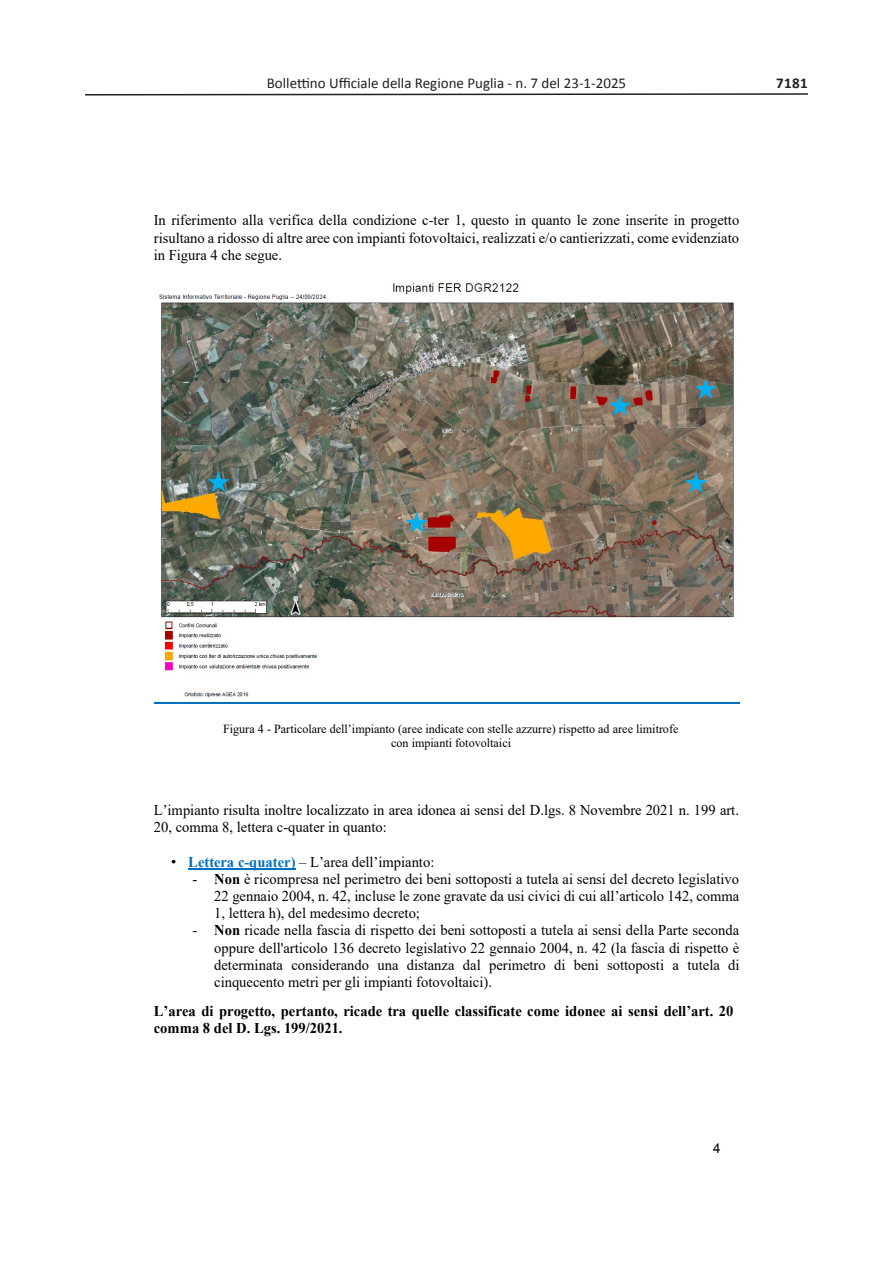
<style>
.page{position:relative;width:893px;height:1263px;background:#fff}
.page>*{position:absolute;margin:0;border:0;box-sizing:border-box;transform-origin:0 0}
.t1{font:15px/17.2px "Times New Roman";color:#000;text-align:justify}
.t2{font:700 15px/17.2px "Times New Roman";color:#000}
.t3{font:15px "Calibri";color:#231f20}
.t4{font:700 15px "Calibri";color:#231f20}
.t5{font:13.65px "Arial";color:#000}
.t6{font:12.45px/14.4px "Times New Roman";color:#000;text-align:center}
.s1{font-family:"Arial"}
.s2{font-weight:700;color:#006fc0}
.s3{font-weight:700}
</style>
<div class="page">
<svg style="left:85px;top:93px;width:723px;height:3px"></svg>
<hr style="left:154px;top:702px;width:585px;height:2px;background:#006fc0">
<hr style="left:188px;top:868px;width:107px;height:2px;background:#006fc0">
<img style="left:159px;top:280px;width:575px;height:418px">
<svg style="left:694px;top:378px;width:23px;height:21px"></svg>
<svg style="left:609px;top:395px;width:22px;height:21px"></svg>
<svg style="left:207px;top:471px;width:23px;height:21px"></svg>
<svg style="left:685px;top:472px;width:22px;height:21px"></svg>
<svg style="left:405px;top:512px;width:23px;height:21px"></svg>
<p class="t3" style="left:267px;top:74px;width:361px">Bollettino Ufficiale della Regione Puglia - n. 7 del 23-1-2025</p>
<p class="t4" style="left:776px;top:72px;width:33px">7181</p>
<p class="t1" style="left:154px;top:211px;width:587px">In riferimento alla verifica della condizione c-ter 1, questo in quanto le zone inserite in progetto risultano a ridosso di altre aree con impianti fotovoltaici, realizzati e/o cantierizzati, come evidenziato in Figura 4 che segue.</p>
<p class="t6" style="left:223px;top:721px;width:457px">Figura 4 - Particolare dell’impianto (aree indicate con stelle azzurre) rispetto ad aree limitrofe con impianti fotovoltaici</p>
<p class="t1" style="left:154px;top:801px;width:587px">L’impianto risulta inoltre localizzato in area idonea ai sensi del D.lgs. 8 Novembre 2021 n. 199 art.<br>20, comma 8, lettera c-quater in quanto:</p>
<p class="t1" style="left:171px;top:853px;width:265px"><span class="s1">•</span> <span class="s2">Lettera c-quater)</span> – L’area dell’impianto:</p>
<p class="t1" style="left:214px;top:870px;width:527px;text-indent:-22px">- <span class="s3">Non</span> è ricompresa nel perimetro dei beni sottoposti a tutela ai sensi del decreto legislativo 22 gennaio 2004, n. 42, incluse le zone gravate da usi civici di cui all’articolo 142, comma 1, lettera h), del medesimo decreto;</p>
<p class="t1" style="left:214px;top:921px;width:527px;text-indent:-22px">- <span class="s3">Non</span> ricade nella fascia di rispetto dei beni sottoposti a tutela ai sensi della Parte seconda oppure dell'articolo 136 decreto legislativo 22 gennaio 2004, n. 42 (la fascia di rispetto è determinata considerando una distanza dal perimetro di beni sottoposti a tutela di cinquecento metri per gli impianti fotovoltaici).</p>
<p class="t2" style="left:154px;top:1002px;width:581px">L’area di progetto, pertanto, ricade tra quelle classificate come idonee ai sensi dell’art. 20 comma 8 del D. Lgs. 199/2021.</p>
<p class="t5" style="left:713px;top:1139px;width:9px">4</p>
</div>
